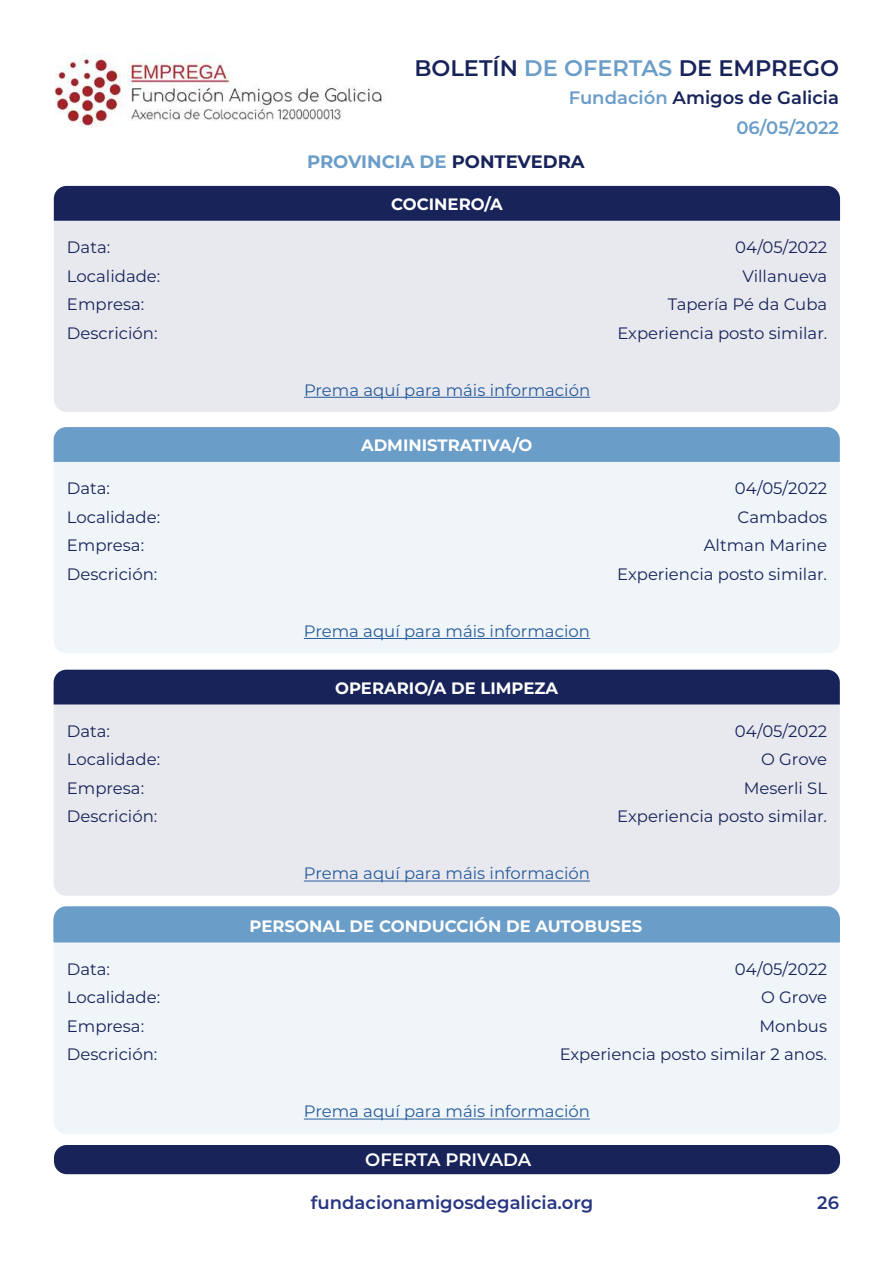
<style>
.page{position:relative;width:893px;height:1263px;background:#fff}
.page>*{position:absolute;margin:0;border:0;box-sizing:border-box;transform-origin:0 0}
.t1{font:600 22.5px "Montserrat";color:#172359}
.t2{font:600 18px "Montserrat";color:#283583}
.t3{font:600 18px "Montserrat";color:#172359}
.t4{font:700 18px "Montserrat";color:#6a9dc8}
.t5{font:600 18px "Montserrat";letter-spacing:-.005em;color:#fff}
.t6{font:600 18px "Montserrat";color:#6a9dc8}
.t7{font:16.5px "Montserrat";color:#172359}
.t8{font:16.5px "Montserrat";color:#275b9b}
.t9{font:700 16.5px "Montserrat";color:#fff}
.s1{color:#6a9dc8}
.s2{color:#172359}
</style>
<div class="page">
<img style="left:55px;top:54px;width:327px;height:73px">
<div style="left:54px;top:1145px;width:786px;height:29px;background:#172359;border-radius:13px"></div>
<div style="left:54px;top:221px;width:786px;height:191px;background:#e8e9ee"></div>
<div style="left:54px;top:462px;width:786px;height:191px;background:#f0f5f9"></div>
<div style="left:54px;top:704px;width:786px;height:192px;background:#e8e9ee"></div>
<div style="left:54px;top:942px;width:786px;height:192px;background:#f0f5f9"></div>
<div style="left:54px;top:186px;width:786px;height:35px;background:#172359"></div>
<div style="left:54px;top:427px;width:786px;height:35px;background:#6a9dc8"></div>
<div style="left:54px;top:670px;width:786px;height:34px;background:#172359"></div>
<div style="left:54px;top:906px;width:786px;height:36px;background:#6a9dc8"></div>
<hr style="left:304px;top:397px;width:286px;height:1px;background:#275b9b">
<hr style="left:304px;top:638px;width:286px;height:1px;background:#275b9b">
<hr style="left:304px;top:881px;width:286px;height:1px;background:#275b9b">
<hr style="left:304px;top:1118px;width:286px;height:1px;background:#275b9b">
<h1 class="t1" style="left:414px;top:52px;width:426px">BOLETÍN <span class="s1">DE OFERTAS</span> DE EMPREGO</h1>
<p class="t3" style="left:569px;top:85px;width:272px"><span class="s1">Fundación</span> Amigos de Galicia</p>
<p class="t4" style="left:307px;top:148px;width:279px">PROVINCIA DE <span class="s2">PONTEVEDRA</span></p>
<p class="t9" style="left:391px;top:192px;width:113px">COCINERO/A</p>
<p class="t6" style="left:736px;top:115px;width:104px">06/05/2022</p>
<p class="t7" style="left:67px;top:236px;width:45px">Data:</p>
<p class="t7" style="left:735px;top:236px;width:94px">04/05/2022</p>
<p class="t7" style="left:67px;top:264px;width:95px">Localidade:</p>
<p class="t7" style="left:742px;top:264px;width:86px">Villanueva</p>
<p class="t7" style="left:67px;top:293px;width:79px">Empresa:</p>
<p class="t7" style="left:668px;top:293px;width:161px">Tapería Pé da Cuba</p>
<p class="t7" style="left:67px;top:321px;width:92px">Descrición:</p>
<p class="t7" style="left:617px;top:321px;width:211px">Experiencia posto similar.</p>
<p class="t8" style="left:304px;top:378px;width:288px">Prema aquí para máis información</p>
<p class="t9" style="left:361px;top:433px;width:173px">ADMINISTRATIVA/O</p>
<p class="t7" style="left:67px;top:477px;width:45px">Data:</p>
<p class="t7" style="left:735px;top:477px;width:94px">04/05/2022</p>
<p class="t7" style="left:67px;top:506px;width:95px">Localidade:</p>
<p class="t7" style="left:738px;top:506px;width:91px">Cambados</p>
<p class="t7" style="left:67px;top:534px;width:79px">Empresa:</p>
<p class="t7" style="left:704px;top:534px;width:125px">Altman Marine</p>
<p class="t7" style="left:67px;top:563px;width:92px">Descrición:</p>
<p class="t7" style="left:617px;top:563px;width:211px">Experiencia posto similar.</p>
<p class="t8" style="left:304px;top:620px;width:288px">Prema aquí para máis informacion</p>
<p class="t9" style="left:335px;top:676px;width:225px">OPERARIO/A DE LIMPEZA</p>
<p class="t7" style="left:67px;top:720px;width:45px">Data:</p>
<p class="t7" style="left:735px;top:720px;width:94px">04/05/2022</p>
<p class="t7" style="left:67px;top:748px;width:95px">Localidade:</p>
<p class="t7" style="left:761px;top:748px;width:68px">O Grove</p>
<p class="t7" style="left:67px;top:777px;width:79px">Empresa:</p>
<p class="t7" style="left:744px;top:777px;width:85px">Meserli SL</p>
<p class="t7" style="left:67px;top:805px;width:92px">Descrición:</p>
<p class="t7" style="left:617px;top:805px;width:211px">Experiencia posto similar.</p>
<p class="t8" style="left:304px;top:862px;width:288px">Prema aquí para máis información</p>
<p class="t9" style="left:249px;top:914px;width:394px">PERSONAL DE CONDUCCIÓN DE AUTOBUSES</p>
<p class="t7" style="left:67px;top:958px;width:45px">Data:</p>
<p class="t7" style="left:735px;top:958px;width:94px">04/05/2022</p>
<p class="t7" style="left:67px;top:986px;width:95px">Localidade:</p>
<p class="t7" style="left:761px;top:986px;width:68px">O Grove</p>
<p class="t7" style="left:67px;top:1015px;width:79px">Empresa:</p>
<p class="t7" style="left:759px;top:1015px;width:69px">Monbus</p>
<p class="t7" style="left:67px;top:1043px;width:92px">Descrición:</p>
<p class="t7" style="left:560px;top:1043px;width:269px">Experiencia posto similar 2 anos.</p>
<p class="t8" style="left:304px;top:1100px;width:288px">Prema aquí para máis información</p>
<p class="t5" style="left:365px;top:1147px;width:168px">OFERTA PRIVADA</p>
<p class="t2" style="left:311px;top:1190px;width:284px">fundacionamigosdegalicia.org</p>
<p class="t2" style="left:817px;top:1190px;width:23px">26</p>
</div>
